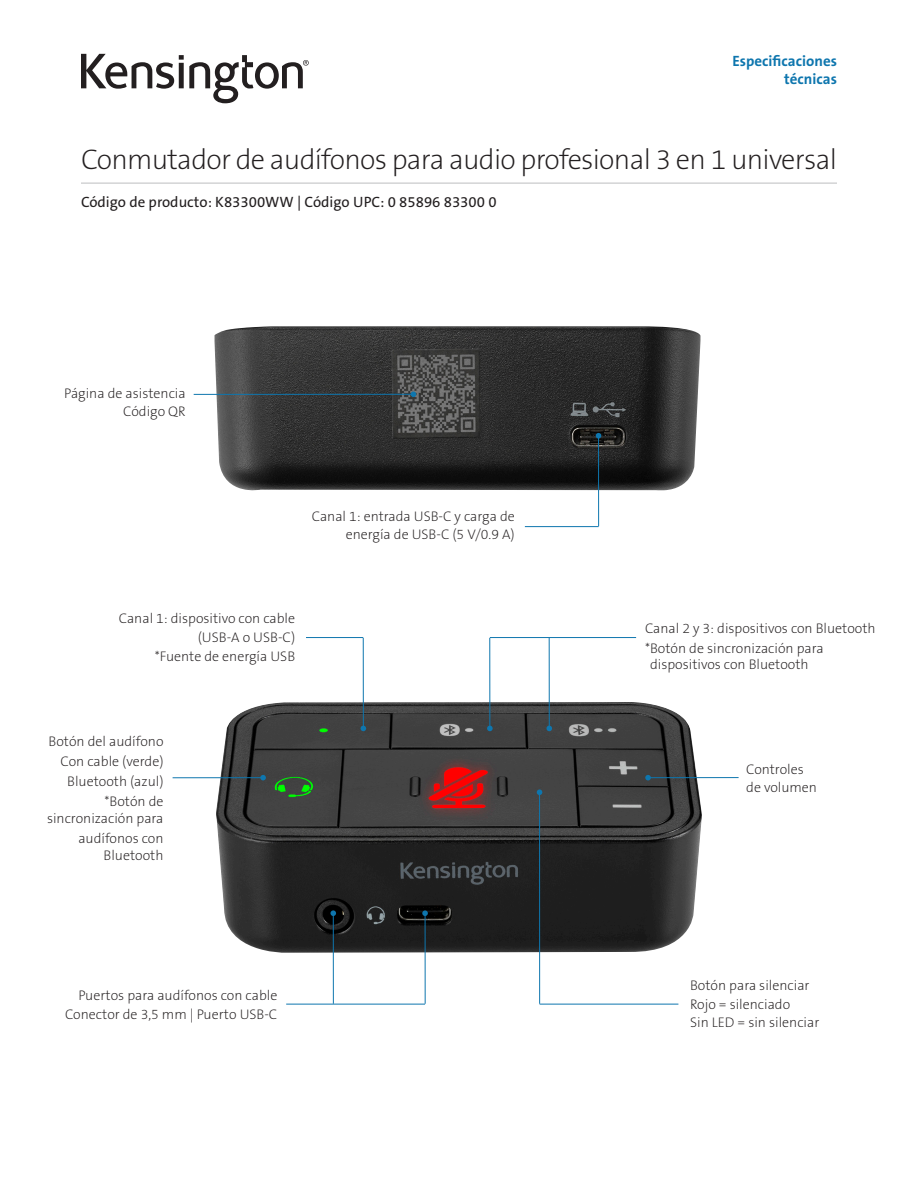
<style>
.page{position:relative;width:918px;height:1188px;background:#fff}
.page>*{position:absolute;margin:0;border:0;box-sizing:border-box;transform-origin:0 0}
.t1{font:28.5px "The Sans KENSINGTON2 XL";letter-spacing:-.025em;color:#231f20}
.t2{font:15px "The Sans KENSINGTON5 Rg";color:#231f20}
.t3{font:15px/18px "The Sans KENSINGTON7 Bd";color:#0e76ae;text-align:right}
.t4{font:13.95px/18.8px "The Sans KENSINGTON2 XL";color:#231f20;text-align:right}
</style>
<div class="page">
<hr style="left:81px;top:183px;width:756px;height:1px;background:#bcbdc0">
<img style="left:216px;top:702px;width:486px;height:251px">
<img style="left:214px;top:326px;width:486px;height:166px">
<hr style="left:598px;top:436px;width:1px;height:90px;background:#0e76ae">
<svg style="left:596px;top:433px;width:5px;height:6px"></svg>
<hr style="left:363px;top:638px;width:1px;height:90px;background:#0e76ae">
<svg style="left:361px;top:726px;width:5px;height:5px"></svg>
<hr style="left:648px;top:777px;width:91px;height:1px;background:#0e76ae">
<svg style="left:645px;top:775px;width:6px;height:5px"></svg>
<hr style="left:173px;top:777px;width:90px;height:1px;background:#0e76ae">
<svg style="left:260px;top:775px;width:6px;height:5px"></svg>
<hr style="left:194px;top:394px;width:219px;height:1px;background:#0e76ae">
<svg style="left:411px;top:391px;width:5px;height:6px"></svg>
<hr style="left:425px;top:913px;width:1px;height:91px;background:#0e76ae">
<svg style="left:422px;top:910px;width:6px;height:6px"></svg>
<hr style="left:489px;top:638px;width:1px;height:90px;background:#0e76ae">
<svg style="left:487px;top:726px;width:6px;height:5px"></svg>
<hr style="left:539px;top:792px;width:1px;height:212px;background:#0e76ae">
<svg style="left:537px;top:789px;width:5px;height:6px"></svg>
<hr style="left:333px;top:913px;width:1px;height:91px;background:#0e76ae">
<svg style="left:330px;top:910px;width:6px;height:6px"></svg>
<hr style="left:549px;top:638px;width:1px;height:90px;background:#0e76ae">
<svg style="left:546px;top:726px;width:6px;height:5px"></svg>
<hr style="left:525px;top:526px;width:74px;height:1px;background:#0e76ae">
<hr style="left:306px;top:637px;width:57px;height:1px;background:#0e76ae">
<hr style="left:286px;top:1004px;width:139px;height:1px;background:#0e76ae">
<hr style="left:490px;top:637px;width:146px;height:1px;background:#0e76ae">
<hr style="left:540px;top:1004px;width:138px;height:1px;background:#0e76ae">
<svg style="left:81px;top:54px;width:228px;height:49px"></svg>
<p class="t3" style="left:733px;top:52px;width:106px">Especificaciones técnicas</p>
<h1 class="t1" style="left:81px;top:144px;width:757px">Conmutador de audífonos para audio profesional 3 en 1 universal</h1>
<p class="t2" style="left:81px;top:194px;width:417px">Código de producto: K83300WW | Código UPC: 0 85896 83300 0</p>
<p class="t4" style="left:64px;top:384px;width:123px;line-height:18px">Página de asistencia<br>Código QR</p>
<p class="t4" style="left:312px;top:508px;width:205px;line-height:18px">Canal 1: entrada USB-C y carga de energía de USB-C (5 V/0.9 A)</p>
<p class="t4" style="left:119px;top:610px;width:178px">Canal 1: dispositivo con cable (USB-A o USB-C)<br>*Fuente de energía USB</p>
<p class="t4" style="left:49px;top:732px;width:116px;line-height:20px">Botón del audífono<br>Con cable (verde)<br>Bluetooth (azul) *Botón de</p>
<p class="t4" style="left:47px;top:808px;width:118px;line-height:20px">sincronización para audífonos con</p>
<p class="t4" style="left:104px;top:846px;width:61px">Bluetooth</p>
<p class="t4" style="left:645px;top:618px;width:232px;line-height:20px;text-align:left">Canal 2 y 3: dispositivos con Bluetooth *Botón de sincronización para</p>
<p class="t4" style="left:650px;top:656px;width:160px">dispositivos con Bluetooth</p>
<p class="t4" style="left:746px;top:760px;width:72px;text-align:left">Controles de volumen</p>
<p class="t4" style="left:65px;top:986px;width:214px">Puertos para audífonos con cable<br>Conector de 3,5 mm | Puerto USB-C</p>
<p class="t4" style="left:690px;top:976px;width:131px;text-align:left">Botón para silenciar<br>Rojo = silenciado<br>Sin LED = sin silenciar</p>
</div>
